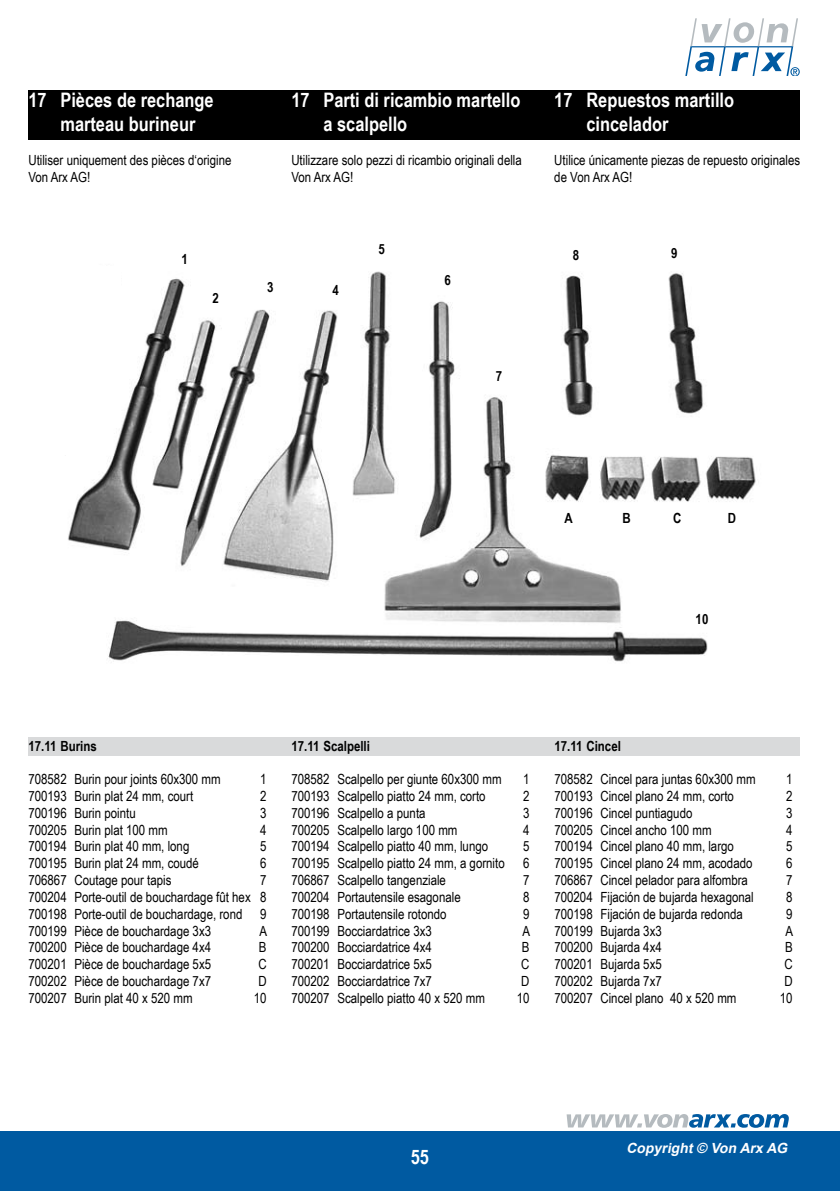
<style>
.page{position:relative;width:840px;height:1191px;background:#fff}
.page>*{position:absolute;margin:0;border:0;box-sizing:border-box;transform-origin:0 0}
.t1{font:700 20px/24px "Arial Narrow";color:#fff}
.t2{font:14px/16.8px "Arial Narrow";color:#000}
.t3{font:700 14px "Arial Narrow";color:#000}
.t4{font:italic 700 14px "Arial";color:#fff}
</style>
<div class="page">
<svg style="left:685px;top:18px;width:114px;height:58px"></svg>
<div style="left:0;top:1132px;width:839px;height:59px;background:#005aa1"></div>
<svg style="left:566px;top:1114px;width:222px;height:13px"></svg>
<div style="left:28px;top:91px;width:771px;height:49px;background:#000"></div>
<div style="left:28px;top:736px;width:771px;height:19px;background:#d9dadb"></div>
<img style="left:68px;top:271px;width:688px;height:391px">
<div style="left:59px;top:266px;width:61px;height:162px;background:#fff"></div>
<div style="left:58px;top:421px;width:31px;height:34px;background:#fff"></div>
<h1 class="t1" style="left:60px;top:87px;width:155px;text-indent:-32px">17 Pièces de rechange marteau burineur</h1>
<p class="t2" style="left:28px;top:151px;width:204px">Utiliser uniquement des pièces d‘origine<br>Von Arx AG!</p>
<p class="t3" style="left:181px;top:248px;width:8px">1</p>
<p class="t3" style="left:212px;top:288px;width:8px">2</p>
<h1 class="t1" style="left:323px;top:87px;width:198px;text-indent:-32px">17 Parti di ricambio martello a scalpello</h1>
<p class="t2" style="left:291px;top:151px;width:232px">Utilizzare solo pezzi di ricambio originali della<br>Von Arx AG!</p>
<p class="t3" style="left:267px;top:276px;width:8px">3</p>
<p class="t3" style="left:332px;top:280px;width:8px">4</p>
<p class="t3" style="left:378px;top:238px;width:8px">5</p>
<p class="t3" style="left:444px;top:269px;width:8px">6</p>
<p class="t3" style="left:495px;top:365px;width:8px">7</p>
<h1 class="t1" style="left:586px;top:87px;width:149px;text-indent:-32px">17 Repuestos martillo cincelador</h1>
<p class="t2" style="left:554px;top:151px;width:247px">Utilice únicamente piezas de repuesto originales de Von Arx AG!</p>
<p class="t3" style="left:572px;top:245px;width:8px">8</p>
<p class="t3" style="left:670px;top:242px;width:8px">9</p>
<p class="t3" style="left:564px;top:508px;width:10px">A</p>
<p class="t3" style="left:622px;top:507px;width:10px">B</p>
<p class="t3" style="left:672px;top:507px;width:10px">C</p>
<p class="t3" style="left:727px;top:507px;width:10px">D</p>
<p class="t3" style="left:695px;top:609px;width:14px">10</p>
<p class="t3" style="left:28px;top:735px;width:70px">17.11 Burins</p>
<p class="t2" style="left:28px;top:770px;width:194px">708582 Burin pour joints 60x300 mm</p>
<p class="t2" style="left:260px;top:770px;width:8px">1</p>
<p class="t2" style="left:28px;top:787px;width:166px">700193 Burin plat 24 mm, court</p>
<p class="t2" style="left:260px;top:787px;width:8px">2</p>
<p class="t2" style="left:28px;top:804px;width:109px">700196 Burin pointu</p>
<p class="t2" style="left:260px;top:804px;width:8px">3</p>
<p class="t2" style="left:28px;top:821px;width:141px">700205 Burin plat 100 mm</p>
<p class="t2" style="left:260px;top:821px;width:8px">4</p>
<p class="t2" style="left:28px;top:837px;width:162px">700194 Burin plat 40 mm, long</p>
<p class="t2" style="left:260px;top:837px;width:8px">5</p>
<p class="t2" style="left:28px;top:854px;width:172px">700195 Burin plat 24 mm, coudé</p>
<p class="t2" style="left:260px;top:854px;width:8px">6</p>
<p class="t2" style="left:28px;top:871px;width:145px">706867 Coutage pour tapis</p>
<p class="t2" style="left:28px;top:871px;width:239px;text-align:justify;text-indent:232px">7<br>700204 Porte-outil de bouchardage fût hex 8<br>700198 Porte-outil de bouchardage, rond</p>
<p class="t2" style="left:260px;top:905px;width:8px">9</p>
<p class="t2" style="left:28px;top:921px;width:184px">700199 Pièce de bouchardage 3x3</p>
<p class="t2" style="left:259px;top:921px;width:9px">A</p>
<p class="t2" style="left:28px;top:938px;width:184px">700200 Pièce de bouchardage 4x4</p>
<p class="t2" style="left:259px;top:938px;width:9px">B</p>
<p class="t2" style="left:28px;top:955px;width:184px">700201 Pièce de bouchardage 5x5</p>
<p class="t2" style="left:258px;top:955px;width:10px">C</p>
<p class="t2" style="left:28px;top:972px;width:184px">700202 Pièce de bouchardage 7x7</p>
<p class="t2" style="left:258px;top:972px;width:10px">D</p>
<p class="t2" style="left:28px;top:989px;width:166px">700207 Burin plat 40 x 520 mm</p>
<p class="t2" style="left:254px;top:989px;width:14px">10</p>
<p class="t3" style="left:291px;top:735px;width:80px">17.11 Scalpelli</p>
<p class="t2" style="left:291px;top:770px;width:211px">708582 Scalpello per giunte 60x300 mm</p>
<p class="t2" style="left:523px;top:770px;width:8px">1</p>
<p class="t2" style="left:291px;top:787px;width:196px">700193 Scalpello piatto 24 mm, corto</p>
<p class="t2" style="left:523px;top:787px;width:8px">2</p>
<p class="t2" style="left:291px;top:804px;width:136px">700196 Scalpello a punta</p>
<p class="t2" style="left:523px;top:804px;width:8px">3</p>
<p class="t2" style="left:291px;top:821px;width:167px">700205 Scalpello largo 100 mm</p>
<p class="t2" style="left:523px;top:821px;width:8px">4</p>
<p class="t2" style="left:291px;top:837px;width:198px">700194 Scalpello piatto 40 mm, lungo</p>
<p class="t2" style="left:523px;top:837px;width:8px">5</p>
<p class="t2" style="left:291px;top:854px;width:215px">700195 Scalpello piatto 24 mm, a gornito</p>
<p class="t2" style="left:523px;top:854px;width:8px">6</p>
<p class="t2" style="left:291px;top:871px;width:156px">706867 Scalpello tangenziale</p>
<p class="t2" style="left:523px;top:871px;width:8px">7</p>
<p class="t2" style="left:291px;top:888px;width:171px">700204 Portautensile esagonale</p>
<p class="t2" style="left:523px;top:888px;width:8px">8</p>
<p class="t2" style="left:291px;top:905px;width:157px">700198 Portautensile rotondo</p>
<p class="t2" style="left:523px;top:905px;width:8px">9</p>
<p class="t2" style="left:291px;top:921px;width:142px">700199 Bocciardatrice 3x3</p>
<p class="t2" style="left:522px;top:921px;width:9px">A</p>
<p class="t2" style="left:291px;top:938px;width:142px">700200 Bocciardatrice 4x4</p>
<p class="t2" style="left:521px;top:938px;width:9px">B</p>
<p class="t2" style="left:291px;top:955px;width:142px">700201 Bocciardatrice 5x5</p>
<p class="t2" style="left:521px;top:955px;width:10px">C</p>
<p class="t2" style="left:291px;top:972px;width:142px">700202 Bocciardatrice 7x7</p>
<p class="t2" style="left:521px;top:972px;width:10px">D</p>
<p class="t2" style="left:291px;top:989px;width:195px">700207 Scalpello piatto 40 x 520 mm</p>
<p class="t2" style="left:516px;top:989px;width:14px">10</p>
<p class="t3" style="left:554px;top:735px;width:68px">17.11 Cincel</p>
<p class="t2" style="left:554px;top:770px;width:203px">708582 Cincel para juntas 60x300 mm</p>
<p class="t2" style="left:785px;top:770px;width:8px">1</p>
<p class="t2" style="left:554px;top:787px;width:181px">700193 Cincel plano 24 mm, corto</p>
<p class="t2" style="left:785px;top:787px;width:8px">2</p>
<p class="t2" style="left:554px;top:804px;width:139px">700196 Cincel puntiagudo</p>
<p class="t2" style="left:785px;top:804px;width:8px">3</p>
<p class="t2" style="left:554px;top:821px;width:159px">700205 Cincel ancho 100 mm</p>
<p class="t2" style="left:785px;top:821px;width:8px">4</p>
<p class="t2" style="left:554px;top:837px;width:181px">700194 Cincel plano 40 mm, largo</p>
<p class="t2" style="left:785px;top:837px;width:8px">5</p>
<p class="t2" style="left:554px;top:854px;width:199px">700195 Cincel plano 24 mm, acodado</p>
<p class="t2" style="left:785px;top:854px;width:8px">6</p>
<p class="t2" style="left:554px;top:871px;width:195px">706867 Cincel pelador para alfombra</p>
<p class="t2" style="left:785px;top:871px;width:8px">7</p>
<p class="t2" style="left:554px;top:888px;width:201px">700204 Fijación de bujarda hexagonal</p>
<p class="t2" style="left:785px;top:888px;width:8px">8</p>
<p class="t2" style="left:554px;top:905px;width:190px">700198 Fijación de bujarda redonda</p>
<p class="t2" style="left:785px;top:905px;width:8px">9</p>
<p class="t2" style="left:554px;top:921px;width:109px">700199 Bujarda 3x3</p>
<p class="t2" style="left:785px;top:921px;width:9px">A</p>
<p class="t2" style="left:554px;top:938px;width:109px">700200 Bujarda 4x4</p>
<p class="t2" style="left:784px;top:938px;width:9px">B</p>
<p class="t2" style="left:554px;top:955px;width:109px">700201 Bujarda 5x5</p>
<p class="t2" style="left:784px;top:955px;width:10px">C</p>
<p class="t2" style="left:554px;top:972px;width:109px">700202 Bujarda 7x7</p>
<p class="t2" style="left:784px;top:972px;width:10px">D</p>
<p class="t2" style="left:554px;top:989px;width:183px">700207 Cincel plano 40 x 520 mm</p>
<p class="t2" style="left:779px;top:989px;width:14px">10</p>
<h1 class="t1" style="left:410px;top:1144px;width:20px">55</h1>
<p class="t4" style="left:626px;top:1138px;width:166px">Copyright© Von Arx AG</p>
</div>
